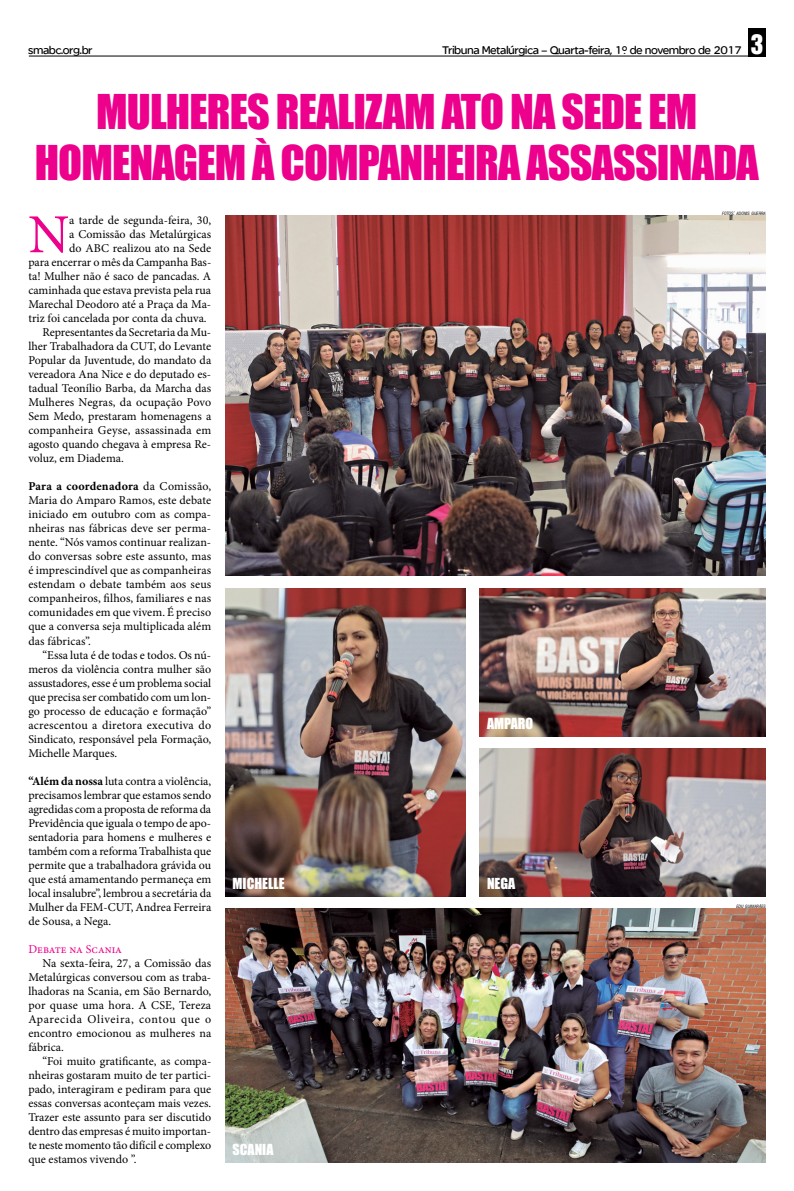
<style>
.page{position:relative;width:794px;height:1191px;background:#fff}
.page>*{position:absolute;margin:0;border:0;box-sizing:border-box;transform-origin:0 0}
.t1{font:55.1px "Minion Pro";color:#ec008c}
.t2{font:44px/51px "Impact";letter-spacing:-.02em;color:#ec008c;text-align:center}
.t3{font:14px "Impact";color:#fff}
.t4{font:12px/14px "Minion Pro";color:#000;text-align:justify}
.t5{font:12px "SE Optimist Semi";letter-spacing:-.04em;color:#000}
.t6{font:12px "Minion Pro";color:#ec008c}
.t7{font:italic condensed 4.4px "Swiss 721 BT";color:#000}
.s1{font-family:"Helvetica Inserat";font-size:25px;color:#fff}
.s2{font-weight:700}
.s3{font-size:6.2px}
</style>
<div class="page">
<hr style="left:29px;top:56px;width:736px;height:1px;background:#000">
<div style="left:748px;top:28px;width:17px;height:28px;background:#000"></div>
<img style="left:225px;top:215px;width:540px;height:360px">
<img style="left:225px;top:588px;width:240px;height:308px">
<img style="left:480px;top:588px;width:285px;height:148px">
<img style="left:480px;top:748px;width:285px;height:148px">
<img style="left:225px;top:909px;width:540px;height:253px">
<p class="t5" style="left:28px;top:43px;width:66px">smabc.org.br</p>
<p class="t5" style="left:442px;top:43px;width:323px">Tribuna Metalúrgica – Quarta-feira, 1º de novembro de 2017 <span class="s1">3</span></p>
<h2 class="t2" style="left:35px;top:85px;width:725px">MU LHERES REALIZAM ATO NA SEDE EM<br>HOMENAGEM À COMPANHEIRA ASSASSINADA</h2>
<h1 class="t1" style="left:28px;top:198px;width:42px">N</h1>
<p class="t4" style="left:69px;top:213px;width:143px">a tarde de segunda-feira, 30,</p>
<p class="t4" style="left:69px;top:227px;width:143px">a Comissão das Metalúrgicas</p>
<p class="t4" style="left:69px;top:241px;width:143px">do ABC realizou ato na Sede</p>
<p class="t4" style="left:28px;top:255px;width:184px">para encerrar o mês da Campanha Bas-</p>
<p class="t4" style="left:28px;top:269px;width:184px">ta! Mulher não é saco de pancadas. A</p>
<p class="t4" style="left:28px;top:283px;width:184px">caminhada que estava prevista pela rua</p>
<p class="t4" style="left:28px;top:297px;width:184px">Marechal Deodoro até a Praça da Ma-</p>
<p class="t4" style="left:28px;top:311px;width:180px">triz foi cancelada por conta da chuva.</p>
<p class="t4" style="left:43px;top:325px;width:170px">Representantes da Secretaria da Mu-</p>
<p class="t4" style="left:28px;top:339px;width:184px">lher Trabalhadora da CUT, do Levante</p>
<p class="t4" style="left:28px;top:353px;width:184px">Popular da Juventude, do mandato da</p>
<p class="t4" style="left:28px;top:367px;width:184px">vereadora Ana Nice e do deputado es-</p>
<p class="t4" style="left:28px;top:381px;width:184px">tadual Teonílio Barba, da Marcha das</p>
<p class="t4" style="left:28px;top:395px;width:184px">Mulheres Negras, da ocupação Povo</p>
<p class="t4" style="left:28px;top:409px;width:184px">Sem Medo, prestaram homenagens a</p>
<p class="t4" style="left:28px;top:423px;width:184px">companheira Geyse, assassinada em</p>
<p class="t4" style="left:28px;top:437px;width:184px">agosto quando chegava à empresa Re-</p>
<p class="t4" style="left:28px;top:451px;width:97px">voluz, em Diadema.</p>
<p class="t4" style="left:28px;top:479px;width:184px"><span class="s2">Para a coordenadora</span> da Comissão, Maria do Amparo Ramos, este debate iniciado em outubro com as compa&shy;nheiras nas fábricas deve ser perma&shy;nente. “Nós vamos continuar realizan&shy;do conversas sobre este assunto, mas é imprescindível que as companheiras estendam o debate também aos seus companheiros, filhos, familiares e nas comunidades em que vivem. É preciso que a conversa seja multiplicada além das fábricas”.</p>
<p class="t4" style="left:28px;top:647px;width:184px;text-indent:14px">“Essa luta é de todas e todos. Os nú&shy;meros da violência contra mulher são assustadores, esse é um problema social que precisa ser combatido com um lon&shy;go processo de educação e formação” acrescentou a diretora executiva do Sindicato, responsável pela Formação, Michelle Marques.</p>
<p class="t4" style="left:28px;top:774px;width:184px"><span class="s2">“Além da nossa</span> luta contra a violência, precisamos lembrar que estamos sendo agredidas com a proposta de reforma da Previdência que iguala o tempo de apo&shy;sentadoria para homens e mulheres e também com a reforma Trabalhista que permite que a trabalhadora grávida ou que está amamentando permaneça em local insalubre”, lembrou a secretária da Mulher da FEM-CUT, Andrea Ferreira de Sousa, a Nega.</p>
<p class="t6" style="left:28px;top:940px;width:95px">Debate na Scania</p>
<p class="t4" style="left:28px;top:956px;width:184px;text-indent:14px">Na sexta-feira, 27, a Comissão das Metalúrgicas conversou com as traba&shy;lhadoras na Scania, em São Bernardo, por quase uma hora. A CSE, Tereza Aparecida Oliveira, contou que o encontro emocionou as mulheres na fábrica.</p>
<p class="t4" style="left:28px;top:1054px;width:184px;text-indent:14px">“Foi muito gratificante, as compa&shy;nheiras gostaram muito de ter partici&shy;pado, interagiram e pediram para que essas conversas aconteçam mais vezes.<br>Trazer este assunto para ser discutido dentro das empresas é muito importan&shy;te neste momento tão difícil e complexo que estamos vivendo ”.</p>
<p class="t3" style="left:487px;top:713px;width:48px">AMPARO</p>
<p class="t3" style="left:233px;top:872px;width:53px">MICHELLE</p>
<p class="t3" style="left:487px;top:872px;width:30px">NEGA</p>
<p class="t3" style="left:233px;top:1139px;width:42px">SCANIA</p>
<p class="t7" style="left:722px;top:210px;width:45px">FOTOS<span class="s3">:</span> ADONIS GUERRA</p>
<p class="t7" style="left:736px;top:903px;width:31px">EDU GUIMARÃES</p>
</div>
